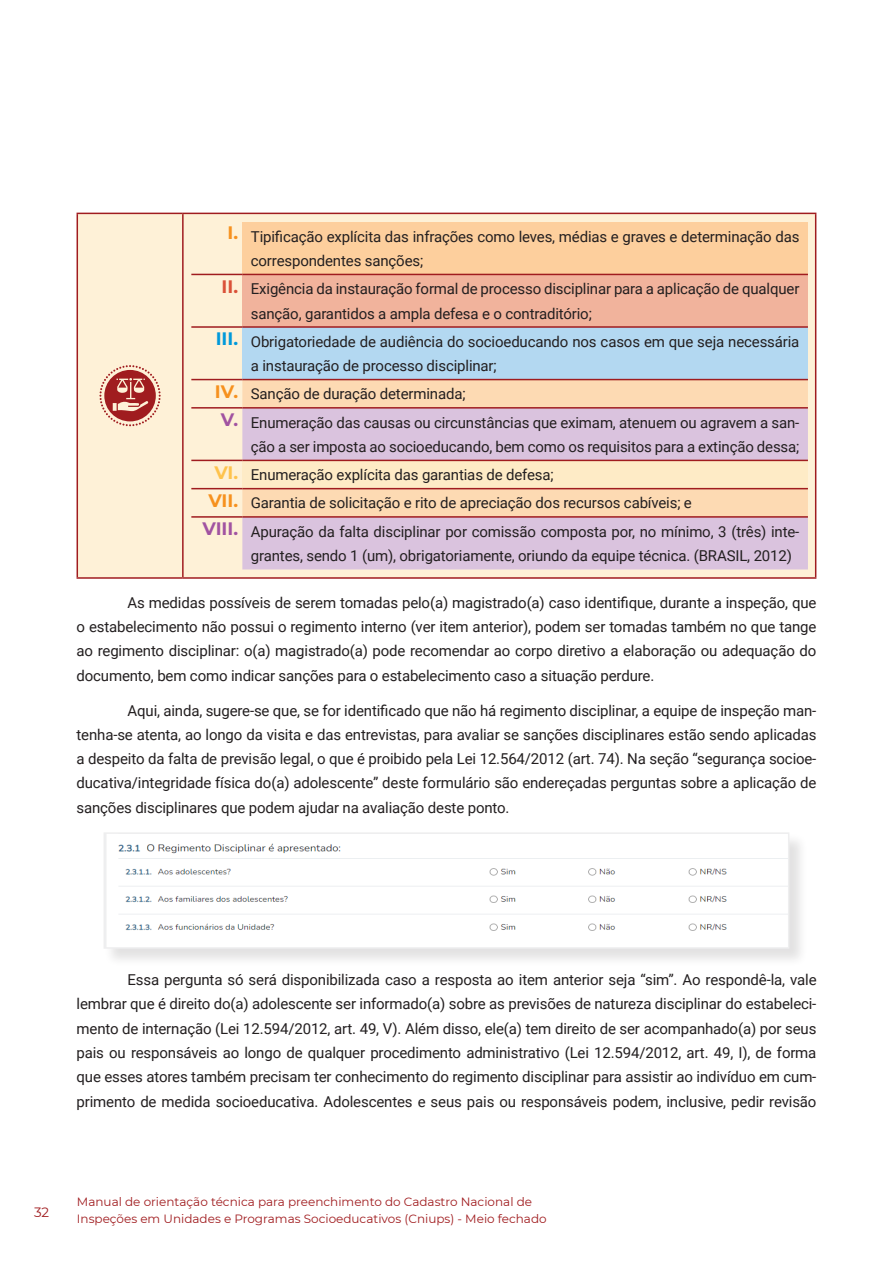
<style>
.page{position:relative;width:893px;height:1263px;background:#fff}
.page>*{position:absolute;margin:0;border:0;box-sizing:border-box;transform-origin:0 0}
.Bibliografia{font:700 18px "Montserrat";color:#f6911e}
.Bibliografia-2{font:700 18px "Montserrat";color:#a153a1}
.Bibliografia-3{font:700 18px "Montserrat";color:#0099da}
.Bibliografia-4{font:700 18px "Montserrat";color:#da5138}
.Bibliografia-5{font:700 18px "Montserrat";color:#fec34d}
.corpo_do_texto{font:15px/24.3px "Roboto";letter-spacing:-.01em;color:#231f20}
.t1{font:13.5px "Montserrat";color:#a01c1f}
.t2{font:12px/16.5px "Montserrat";color:#a01c1f}
</style>
<div class="page">
<div style="left:78px;top:214px;width:737px;height:363px;background:#fef1d7"></div>
<hr style="left:77px;top:213px;width:106px;height:1px;background:#a01c1f">
<hr style="left:77px;top:214px;width:1px;height:363px;background:#a01c1f">
<hr style="left:183px;top:213px;width:633px;height:1px;background:#a01c1f">
<hr style="left:182px;top:214px;width:2px;height:363px;background:#a01c1f">
<hr style="left:815px;top:214px;width:1px;height:363px;background:#a01c1f">
<hr style="left:77px;top:577px;width:106px;height:2px;background:#a01c1f">
<hr style="left:183px;top:577px;width:633px;height:2px;background:#a01c1f">
<svg style="left:99px;top:365px;width:62px;height:61px;background:#d0897d"></svg>
<div style="left:242px;top:222px;width:566px;height:52px;background:#fdcf9d"></div>
<div style="left:242px;top:274px;width:566px;height:53px;background:#f1b39c"></div>
<div style="left:242px;top:327px;width:566px;height:53px;background:#b3d8f1"></div>
<div style="left:242px;top:380px;width:566px;height:27px;background:#fddab3"></div>
<svg style="left:242px;top:409px;width:566px;height:160px;background:#e0c6d4"></svg>
<div style="left:242px;top:460px;width:566px;height:29px;background:#feebc6"></div>
<hr style="left:191px;top:274px;width:51px;height:1px;background:#a01c1f">
<hr style="left:242px;top:274px;width:566px;height:1px;background:#a01c1f">
<hr style="left:191px;top:326px;width:51px;height:2px;background:#a01c1f">
<hr style="left:242px;top:326px;width:566px;height:2px;background:#a01c1f">
<hr style="left:191px;top:379px;width:51px;height:1px;background:#a01c1f">
<hr style="left:242px;top:379px;width:566px;height:1px;background:#a01c1f">
<hr style="left:191px;top:407px;width:51px;height:2px;background:#a01c1f">
<hr style="left:242px;top:407px;width:566px;height:2px;background:#a01c1f">
<hr style="left:191px;top:460px;width:51px;height:1px;background:#a01c1f">
<hr style="left:242px;top:460px;width:566px;height:1px;background:#a01c1f">
<hr style="left:191px;top:488px;width:51px;height:1px;background:#a01c1f">
<hr style="left:242px;top:488px;width:566px;height:1px;background:#a01c1f">
<hr style="left:191px;top:516px;width:51px;height:2px;background:#a01c1f">
<hr style="left:242px;top:516px;width:566px;height:2px;background:#a01c1f">
<div style="left:104px;top:832px;width:704px;height:135px;background:#231f20;opacity:.13"></div>
<img style="left:107px;top:835px;width:679px;height:111px">
<div style="left:104px;top:832px;width:685px;height:117px;border:2px solid #eeeeef"></div>
<p class="Bibliografia" style="left:227px;top:220px;width:12px">I.</p>
<p class="corpo_do_texto" style="left:251px;top:224px;width:550px">Tipificação explícita das infrações como leves, médias e graves e determinação das correspondentes sanções;</p>
<p class="Bibliografia-4" style="left:222px;top:273px;width:18px">II.</p>
<p class="corpo_do_texto" style="left:251px;top:276px;width:550px">Exigência da instauração formal de processo disciplinar para a aplicação de qualquer sanção, garantidos a ampla defesa e o contraditório;</p>
<p class="Bibliografia-3" style="left:216px;top:326px;width:24px">III.</p>
<p class="corpo_do_texto" style="left:251px;top:329px;width:550px">Obrigatoriedade de audiência do socioeducando nos casos em que seja necessária a instauração de processo disciplinar;</p>
<p class="Bibliografia" style="left:215px;top:378px;width:25px">IV.</p>
<p class="corpo_do_texto" style="left:251px;top:381px;width:216px">Sanção de duração determinada;</p>
<p class="Bibliografia-2" style="left:221px;top:407px;width:19px">V.</p>
<p class="corpo_do_texto" style="left:251px;top:410px;width:550px">Enumeração das causas ou circunstâncias que eximam, atenuem ou agravem a san&shy;ção a ser imposta ao socioeducando, bem como os requisitos para a extinção dessa;</p>
<p class="Bibliografia-5" style="left:214px;top:459px;width:25px">VI.</p>
<p class="corpo_do_texto" style="left:251px;top:462px;width:304px">Enumeração explícita das garantias de defesa;</p>
<p class="Bibliografia" style="left:208px;top:487px;width:31px">VII.</p>
<p class="corpo_do_texto" style="left:251px;top:490px;width:443px">Garantia de solicitação e rito de apreciação dos recursos cabíveis; e</p>
<p class="Bibliografia-2" style="left:203px;top:516px;width:37px">VIII.</p>
<p class="corpo_do_texto" style="left:251px;top:519px;width:550px">Apuração da falta disciplinar por comissão composta por, no mínimo, 3 (três) inte&shy;grantes, sendo 1 (um), obrigatoriamente, oriundo da equipe técnica. (BRASIL, 2012)</p>
<p class="corpo_do_texto" style="left:77px;top:590px;width:741px;text-align:justify;text-indent:51px">As medidas possíveis de serem tomadas pelo(a) magistrado(a) caso identifique, durante a inspeção, que o estabelecimento não possui o regimento interno (ver item anterior), podem ser tomadas também no que tange ao regimento disciplinar: o(a) magistrado(a) pode recomendar ao corpo diretivo a elaboração ou adequação do documento, bem como indicar sanções para o estabelecimento caso a situação perdure.</p>
<p class="corpo_do_texto" style="left:77px;top:697px;width:742px;text-align:justify;text-indent:51px">Aqui, ainda, sugere-se que, se for identificado que não há regimento disciplinar, a equipe de inspeção man&shy;tenha-se atenta, ao longo da visita e das entrevistas, para avaliar se sanções disciplinares estão sendo aplicadas a despeito da falta de previsão legal, o que é proibido pela Lei 12.564/2012 (art. 74). Na seção “segurança socioe&shy;ducativa/integridade física do(a) adolescente” deste formulário são endereçadas perguntas sobre a aplicação de sanções disciplinares que podem ajudar na avaliação deste ponto.</p>
<p class="corpo_do_texto" style="left:77px;top:967px;width:742px;text-align:justify;text-indent:51px">Essa pergunta só será disponibilizada caso a resposta ao item anterior seja “sim”. Ao respondê-la, vale lembrar que é direito do(a) adolescente ser informado(a) sobre as previsões de natureza disciplinar do estabeleci&shy;mento de internação (Lei 12.594/2012, art. 49, V). Além disso, ele(a) tem direito de ser acompanhado(a) por seus pais ou responsáveis ao longo de qualquer procedimento administrativo (Lei 12.594/2012, art. 49, I), de forma que esses atores também precisam ter conhecimento do regimento disciplinar para assistir ao indivíduo em cum&shy;primento de medida socioeducativa. Adolescentes e seus pais ou responsáveis podem, inclusive, pedir revisão</p>
<p class="t1" style="left:34px;top:1202px;width:17px">32</p>
<p class="t2" style="left:77px;top:1193px;width:471px">Manual de orientação técnica para preenchimento do Cadastro Nacional de<br>Inspeções em Unidades e Programas Socioeducativos (Cniups) - Meio fechado</p>
</div>
